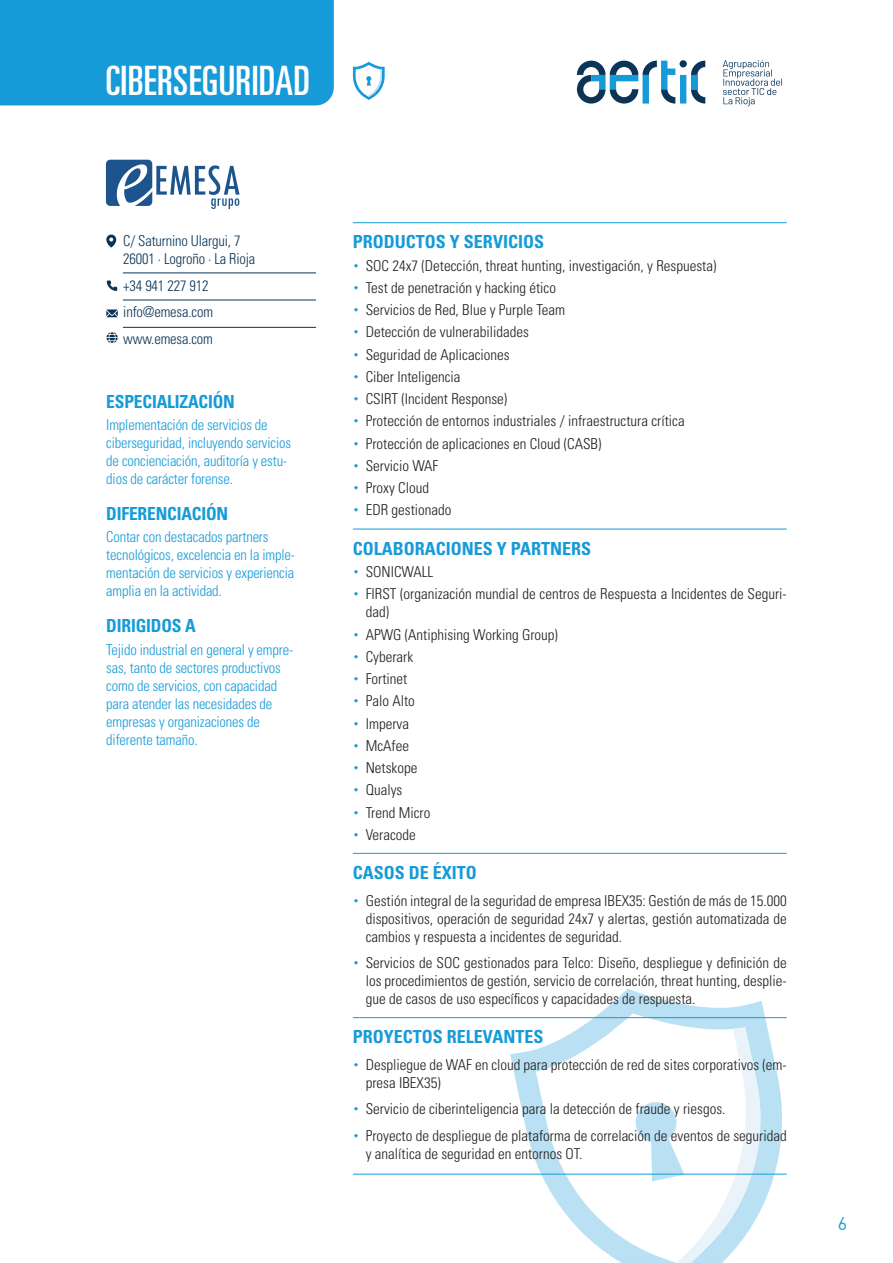
<style>
.page{position:relative;width:893px;height:1263px;background:#fff}
.page>*{position:absolute;margin:0;border:0;box-sizing:border-box;transform-origin:0 0}
.t1{font:ultra-condensed 40.5px "Univers LT Std";letter-spacing:.01em;color:#fff}
.TIT_DRCH{font:700 condensed 18px "Univers LT Std";color:#169bd8}
.TIT{font:700 condensed 18px "Univers LT Std";letter-spacing:-.01em;color:#169bd8}
.t2{font:18px "DIN Bek";color:#169bd8}
.t3{font:300 condensed 15px/18px "Univers LT Std";color:#231f20}
.TIT-2{font:300 condensed 15px/18px "Univers LT Std";letter-spacing:-.01em;color:#169bd8}
.t4{font:300 condensed 15px "Univers LT Std";letter-spacing:-.01em;color:#0b3456}
</style>
<div class="page">
<svg style="left:577px;top:61px;width:128px;height:43px"></svg>
<svg style="left:723px;top:60px;width:59px;height:46px"></svg>
<div style="left:0;top:0;width:334px;height:105px;background:#169bd8"></div>
<svg style="left:353px;top:62px;width:32px;height:38px"></svg>
<svg style="left:510px;top:989px;width:277px;height:274px"></svg>
<svg style="left:634px;top:1027px;width:135px;height:236px"></svg>
<hr style="left:353px;top:222px;width:434px;height:1px;background:#169bd8">
<hr style="left:353px;top:529px;width:434px;height:1px;background:#169bd8">
<hr style="left:353px;top:853px;width:434px;height:1px;background:#169bd8">
<hr style="left:353px;top:1017px;width:434px;height:1px;background:#169bd8">
<svg style="left:107px;top:280px;width:10px;height:11px"></svg>
<svg style="left:106px;top:235px;width:10px;height:12px"></svg>
<hr style="left:123px;top:273px;width:193px;height:1px;background:#0b3456">
<hr style="left:123px;top:300px;width:193px;height:1px;background:#0b3456">
<hr style="left:123px;top:327px;width:193px;height:1px;background:#0b3456">
<svg style="left:107px;top:332px;width:11px;height:11px"></svg>
<svg style="left:106px;top:309px;width:12px;height:8px"></svg>
<hr style="left:353px;top:1174px;width:434px;height:1px;background:#169bd8">
<svg style="left:106px;top:160px;width:133px;height:49px"></svg>
<h1 class="t1" style="left:106px;top:57px;width:206px">CIBERSEGURIDAD</h1>
<p class="t4" style="left:123px;top:232px;width:119px">C/ Saturnino Ulargui, 7</p>
<p class="t4" style="left:123px;top:250px;width:134px">26001 · Logroño · La Rioja</p>
<p class="t4" style="left:123px;top:276px;width:87px">+34 941 227 912</p>
<p class="t4" style="left:123px;top:303px;width:91px">info@emesa.com</p>
<p class="t4" style="left:123px;top:329px;width:91px">www.emesa.com</p>
<p class="TIT" style="left:106px;top:390px;width:130px">ESPECIALIZACIÓN</p>
<p class="TIT-2" style="left:106px;top:416px;width:186px">Implementación de servicios de ciberseguridad, incluyendo servicios de concienciación, auditoría y estu&shy;dios de carácter forense.</p>
<p class="TIT" style="left:106px;top:503px;width:123px">DIFERENCIACIÓN</p>
<p class="TIT-2" style="left:106px;top:528px;width:190px">Contar con destacados partners tecnológicos, excelencia en la imple&shy;mentación de servicios y experiencia amplia en la actividad.</p>
<p class="TIT" style="left:106px;top:615px;width:91px">DIRIGIDOS A</p>
<p class="TIT-2" style="left:106px;top:640px;width:188px">Tejido industrial en general y empre&shy;sas, tanto de sectores productivos como de servicios, con capacidad para atender las necesidades de empresas y organizaciones de diferente tamaño.</p>
<p class="TIT_DRCH" style="left:353px;top:231px;width:193px">PRODUCTOS Y SERVICIOS</p>
<p class="t3" style="left:366px;top:256px;width:352px">SOC 24x7 (Detección, threat hunting, investigación, y Respuesta)</p>
<p class="t3" style="left:366px;top:279px;width:192px">Test de penetración y hacking ético</p>
<p class="t3" style="left:366px;top:301px;width:201px">Servicios de Red, Blue y Purple Team</p>
<p class="t3" style="left:366px;top:323px;width:165px">Detección de vulnerabilidades</p>
<p class="t3" style="left:366px;top:345px;width:146px">Seguridad de Aplicaciones</p>
<p class="t3" style="left:366px;top:368px;width:96px">Ciber Inteligencia</p>
<p class="t3" style="left:366px;top:390px;width:143px">CSIRT (Incident Response)</p>
<p class="t3" style="left:366px;top:412px;width:321px">Protección de entornos industriales / infraestructura crítica</p>
<p class="t3" style="left:366px;top:434px;width:237px">Protección de aplicaciones en Cloud (CASB)</p>
<p class="t3" style="left:366px;top:457px;width:74px">Servicio WAF</p>
<p class="t3" style="left:366px;top:479px;width:65px">Proxy Cloud</p>
<p class="t3" style="left:366px;top:501px;width:87px">EDR gestionado</p>
<p class="TIT_DRCH" style="left:353px;top:537px;width:240px">COLABORACIONES Y PARTNERS</p>
<p class="t3" style="left:366px;top:563px;width:69px">SONICWALL</p>
<p class="t3" style="left:366px;top:585px;width:422px">FIRST (organización mundial de centros de Respuesta a Incidentes de Seguri&shy;dad)</p>
<p class="t3" style="left:366px;top:625px;width:194px">APWG (Antiphising Working Group)</p>
<p class="t3" style="left:366px;top:647px;width:49px">Cyberark</p>
<p class="t3" style="left:366px;top:670px;width:43px">Fortinet</p>
<p class="t3" style="left:366px;top:692px;width:51px">Palo Alto</p>
<p class="t3" style="left:366px;top:714px;width:45px">Imperva</p>
<p class="t3" style="left:366px;top:736px;width:45px">McAfee</p>
<p class="t3" style="left:366px;top:759px;width:53px">Netskope</p>
<p class="t3" style="left:366px;top:781px;width:38px">Qualys</p>
<p class="t3" style="left:366px;top:803px;width:66px">Trend Micro</p>
<p class="t3" style="left:366px;top:825px;width:52px">Veracode</p>
<p class="TIT_DRCH" style="left:353px;top:862px;width:126px">CASOS DE ÉXITO</p>
<p class="t3" style="left:366px;top:891px;width:422px;text-align:justify">Gestión integral de la seguridad de empresa IBEX35: Gestión de más de 15.000 dispositivos, operación de seguridad 24x7 y alertas, gestión automatizada de cambios y respuesta a incidentes de seguridad.</p>
<p class="t3" style="left:366px;top:954px;width:422px;text-align:justify">Servicios de SOC gestionados para Telco: Diseño, despliegue y definición de los procedimientos de gestión, servicio de correlación, threat hunting, desplie&shy;gue de casos de uso específicos y capacidades de respuesta.</p>
<p class="TIT_DRCH" style="left:353px;top:1026px;width:192px">PROYECTOS RELEVANTES</p>
<p class="t3" style="left:366px;top:1055px;width:422px">Despliegue de WAF en cloud para protección de red de sites corporativos (em&shy;presa IBEX35)</p>
<p class="t3" style="left:366px;top:1100px;width:361px">Servicio de ciberinteligencia para la detección de fraude y riesgos.</p>
<p class="t3" style="left:366px;top:1126px;width:423px">Proyecto de despliegue de plataforma de correlación de eventos de seguridad y analítica de seguridad en entornos OT.</p>
<p class="t2" style="left:838px;top:1212px;width:11px">6</p>
</div>
